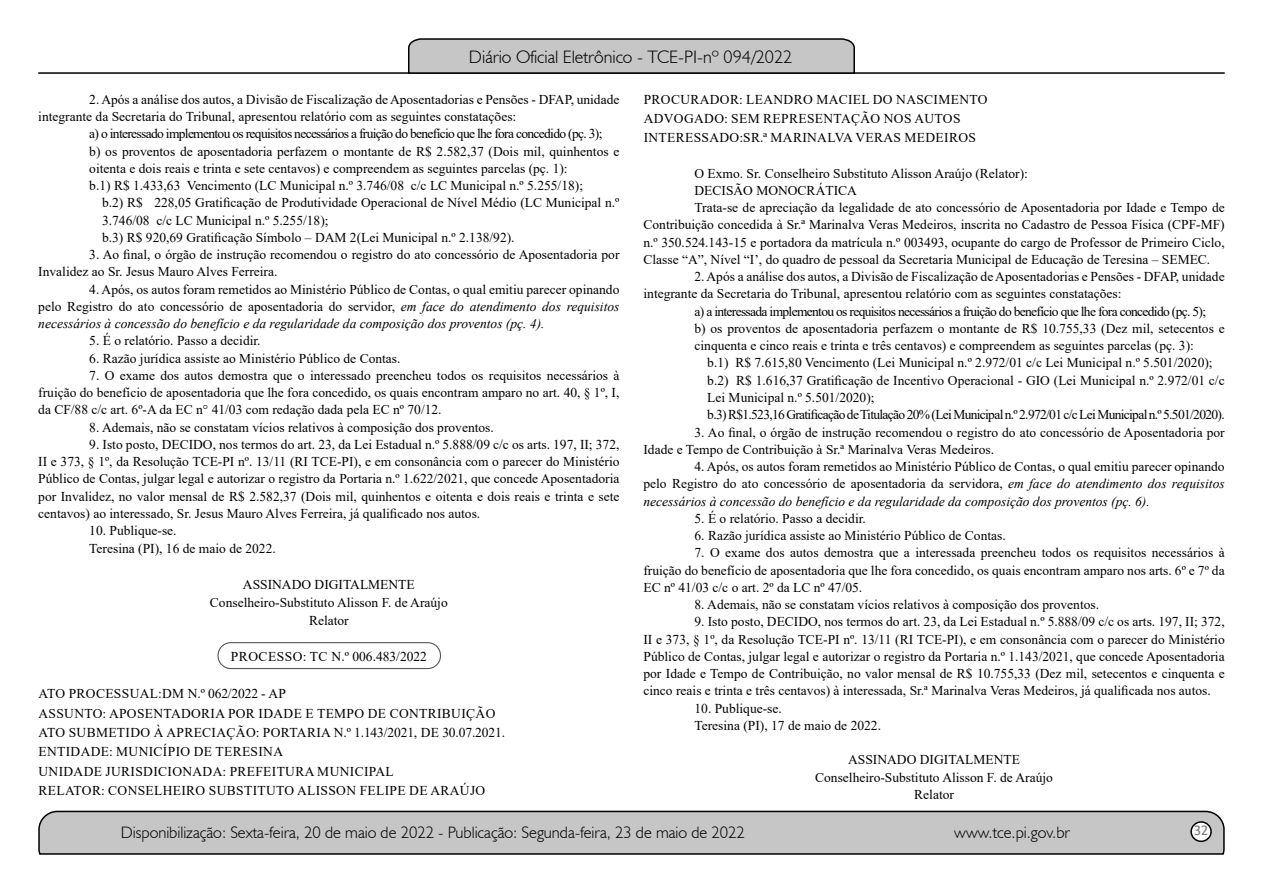
<style>
.page{position:relative;width:1263px;height:893px;background:#fff}
.page>*{position:absolute;margin:0;border:0;box-sizing:border-box;transform-origin:0 0}
.t1{font:300 18px "Humanist 521 BT";color:#000}
.t2{font:300 16.5px "Humanist 521 BT";color:#000}
.t3{font:15px "Estrangelo Edessa";color:#808080}
.t4{font:13.5px/17.2px "Times New Roman";color:#000}
.t5{font:13.5px/19.2px "Times New Roman";letter-spacing:.025em;color:#000}
.t6{font:13.5px "Times New Roman";letter-spacing:.035em;color:#000}
.s1{font-style:italic}
</style>
<div class="page">
<svg style="left:38px;top:810px;width:1187px;height:45px;background:#b9b9b9"></svg>
<div style="left:1191px;top:822px;width:20px;height:19px;background:#fff;border-radius:50%"></div>
<div style="left:1190px;top:821px;width:22px;height:21px;border:2px solid #000;border-radius:50%"></div>
<hr style="left:38px;top:72px;width:1187px;height:2px;background:#000">
<svg style="left:407px;top:38px;width:449px;height:36px;background:#b4b4b4"></svg>
<div style="left:217px;top:642px;width:224px;height:27px;border:1px solid #575756;border-radius:13px"></div>
<h1 class="t1" style="left:469px;top:46px;width:325px">Diário Oficial Eletrônico - TCE-PI-nº 094/2022</h1>
<p class="t4" style="left:38px;top:90px;width:583px;text-indent:51px">2. Após a análise dos autos, a Divisão de Fiscalização de Aposentadorias e Pensões - DFAP, unidade integrante da Secretaria do Tribunal, apresentou relatório com as seguintes constatações:</p>
<p class="t4" style="left:89px;top:125px;width:532px">a) o interessado implementou os requisitos necessários a fruição do benefício que lhe fora concedido (pç. 3);<br>b) os proventos de aposentadoria perfazem o montante de R$ 2.582,37 (Dois mil, quinhentos e oitenta e dois reais e trinta e sete centavos) e compreendem as seguintes parcelas (pç. 1):<br>b.1) R$ 1.433,63 Vencimento (LC Municipal n.º 3.746/08 c/c LC Municipal n.º 5.255/18);</p>
<p class="t4" style="left:102px;top:194px;width:519px">b.2) R$ 228,05 Gratificação de Produtividade Operacional de Nível Médio (LC Municipal n.º<br>3.746/08 c/c LC Municipal n.º 5.255/18);<br>b.3) R$ 920,69 Gratificação Símbolo – DAM 2(Lei Municipal n.º 2.138/92).</p>
<p class="t4" style="left:38px;top:246px;width:583px;text-indent:51px">3. Ao final, o órgão de instrução recomendou o registro do ato concessório de Aposentadoria por<br>Invalidez ao Sr. Jesus Mauro Alves Ferreira.</p>
<p class="t4" style="left:38px;top:280px;width:583px;text-align:justify;text-indent:51px">4. Após, os autos foram remetidos ao Ministério Público de Contas, o qual emitiu parecer opinando pelo Registro do ato concessório de aposentadoria do servidor, <span class="s1">em face do atendimento dos requisitos necessários à concessão do benefício e da regularidade da composição dos proventos (pç. 4).</span></p>
<p class="t4" style="left:89px;top:332px;width:173px">5. É o relatório. Passo a decidir.</p>
<p class="t4" style="left:89px;top:349px;width:313px">6. Razão jurídica assiste ao Ministério Público de Contas.</p>
<p class="t4" style="left:38px;top:366px;width:583px;text-align:justify;text-indent:51px">7. O exame dos autos demostra que o interessado preencheu todos os requisitos necessários à fruição do benefício de aposentadoria que lhe fora concedido, os quais encontram amparo no art. 40, § 1º, I, da CF/88 c/c art. 6º-A da EC n° 41/03 com redação dada pela EC nº 70/12.</p>
<p class="t4" style="left:89px;top:418px;width:406px">8. Ademais, não se constatam vícios relativos à composição dos proventos.</p>
<p class="t4" style="left:38px;top:435px;width:583px;text-align:justify;text-indent:51px">9. Isto posto, DECIDO, nos termos do art. 23, da Lei Estadual n.º 5.888/09 c/c os arts. 197, II; 372, II e 373, § 1º, da Resolução TCE-PI nº. 13/11 (RI TCE-PI), e em consonância com o parecer do Ministério Público de Contas, julgar legal e autorizar o registro da Portaria n.º 1.622/2021, que concede Aposentadoria por Invalidez, no valor mensal de R$ 2.582,37 (Dois mil, quinhentos e oitenta e dois reais e trinta e sete centavos) ao interessado, Sr. Jesus Mauro Alves Ferreira, já qualificado nos autos.</p>
<p class="t4" style="left:89px;top:521px;width:188px;line-height:18px">10. Publique-se.<br>Teresina (PI), 16 de maio de 2022.</p>
<p class="t4" style="left:210px;top:575px;width:239px;line-height:18px;text-align:center">ASSINADO DIGITALMENTE<br>Conselheiro-Substituto Alisson F. de Araújo<br>Relator</p>
<p class="t6" style="left:231px;top:647px;width:198px">PROCESSO: TC N.º 006.483/2022</p>
<p class="t5" style="left:39px;top:684px;width:468px">ATO PROCESSUAL:DM N.º 062/2022 - AP<br>ASSUNTO: APOSENTADORIA POR IDADE E TEMPO DE CONTRIBUIÇÃO ATO SUBMETIDO À APRECIAÇÃO: PORTARIA N.º 1.143/2021, DE 30.07.2021.<br>ENTIDADE: MUNICÍPIO DE TERESINA<br>UNIDADE JURISDICIONADA: PREFEITURA MUNICIPAL<br>RELATOR: CONSELHEIRO SUBSTITUTO ALISSON FELIPE DE ARAÚJO</p>
<p class="t5" style="left:644px;top:89px;width:345px">PROCURADOR: LEANDRO MACIEL DO NASCIMENTO<br>ADVOGADO: SEM REPRESENTAÇÃO NOS AUTOS<br>INTERESSADO:SR.ª MARINALVA VERAS MEDEIROS</p>
<p class="t4" style="left:694px;top:164px;width:335px">O Exmo. Sr. Conselheiro Substituto Alisson Araújo (Relator):</p>
<p class="t4" style="left:694px;top:181px;width:164px">DECISÃO MONOCRÁTICA</p>
<p class="t4" style="left:694px;top:199px;width:532px">Trata-se de apreciação da legalidade de ato concessório de Aposentadoria por Idade e Tempo de</p>
<p class="t4" style="left:643px;top:216px;width:583px">Contribuição concedida à Sr.ª Marinalva Veras Medeiros, inscrita no Cadastro de Pessoa Física (CPF-MF)</p>
<p class="t4" style="left:643px;top:233px;width:583px">n.º 350.524.143-15 e portadora da matrícula n.º 003493, ocupante do cargo de Professor de Primeiro Ciclo,</p>
<p class="t4" style="left:643px;top:250px;width:568px">Classe “A”, Nível “I’, do quadro de pessoal da Secretaria Municipal de Educação de Teresina – SEMEC.</p>
<p class="t4" style="left:643px;top:268px;width:583px;text-indent:51px">2. Após a análise dos autos, a Divisão de Fiscalização de Aposentadorias e Pensões - DFAP, unidade integrante da Secretaria do Tribunal, apresentou relatório com as seguintes constatações:</p>
<p class="t4" style="left:694px;top:302px;width:532px">a) a interessada implementou os requisitos necessários a fruição do benefício que lhe fora concedido (pç. 5);<br>b) os proventos de aposentadoria perfazem o montante de R$ 10.755,33 (Dez mil, setecentos e cinquenta e cinco reais e trinta e três centavos) e compreendem as seguintes parcelas (pç. 3):</p>
<p class="t4" style="left:707px;top:354px;width:519px">b.1) R$ 7.615,80 Vencimento (Lei Municipal n.º 2.972/01 c/c Lei Municipal n.º 5.501/2020); b.2) R$ 1.616,37 Gratificação de Incentivo Operacional - GIO (Lei Municipal n.º 2.972/01 c/c Lei Municipal n.º 5.501/2020);<br>b.3) R$1.523,16 Gratificação de Titulação 20% (Lei Municipal n.º 2.972/01 c/c Lei Municipal n.º 5.501/2020).</p>
<p class="t4" style="left:643px;top:423px;width:583px;text-indent:51px">3. Ao final, o órgão de instrução recomendou o registro do ato concessório de Aposentadoria por<br>Idade e Tempo de Contribuição à Sr.ª Marinalva Veras Medeiros.</p>
<p class="t4" style="left:643px;top:457px;width:583px;text-align:justify;text-indent:51px">4. Após, os autos foram remetidos ao Ministério Público de Contas, o qual emitiu parecer opinando pelo Registro do ato concessório de aposentadoria da servidora, <span class="s1">em face do atendimento dos requisitos necessários à concessão do benefício e da regularidade da composição dos proventos (pç. 6).</span></p>
<p class="t4" style="left:694px;top:509px;width:173px">5. É o relatório. Passo a decidir.</p>
<p class="t4" style="left:694px;top:526px;width:313px">6. Razão jurídica assiste ao Ministério Público de Contas.</p>
<p class="t4" style="left:643px;top:544px;width:583px;text-align:justify;text-indent:51px">7. O exame dos autos demostra que a interessada preencheu todos os requisitos necessários à fruição do benefício de aposentadoria que lhe fora concedido, os quais encontram amparo nos arts. 6º e 7º da EC nº 41/03 c/c o art. 2º da LC nº 47/05.</p>
<p class="t4" style="left:694px;top:595px;width:406px">8. Ademais, não se constatam vícios relativos à composição dos proventos.</p>
<p class="t4" style="left:643px;top:613px;width:583px;text-align:justify;text-indent:51px">9. Isto posto, DECIDO, nos termos do art. 23, da Lei Estadual n.º 5.888/09 c/c os arts. 197, II; 372, II e 373, § 1º, da Resolução TCE-PI nº. 13/11 (RI TCE-PI), e em consonância com o parecer do Ministério Público de Contas, julgar legal e autorizar o registro da Portaria n.º 1.143/2021, que concede Aposentadoria por Idade e Tempo de Contribuição, no valor mensal de R$ 10.755,33 (Dez mil, setecentos e cinquenta e cinco reais e trinta e três centavos) à interessada, Sr.ª Marinalva Veras Medeiros, já qualificada nos autos.</p>
<p class="t4" style="left:694px;top:699px;width:188px">10. Publique-se.<br>Teresina (PI), 17 de maio de 2022.</p>
<p class="t4" style="left:815px;top:751px;width:239px;text-align:center">ASSINADO DIGITALMENTE<br>Conselheiro-Substituto Alisson F. de Araújo<br>Relator</p>
<p class="t2" style="left:121px;top:822px;width:626px">Disponibilização: Sexta-feira, 20 de maio de 2022 - Publicação: Segunda-feira, 23 de maio de 2022</p>
<p class="t2" style="left:954px;top:822px;width:117px">www.tce.pi.gov.br</p>
<p class="t3" style="left:1194px;top:823px;width:16px">32</p>
</div>
